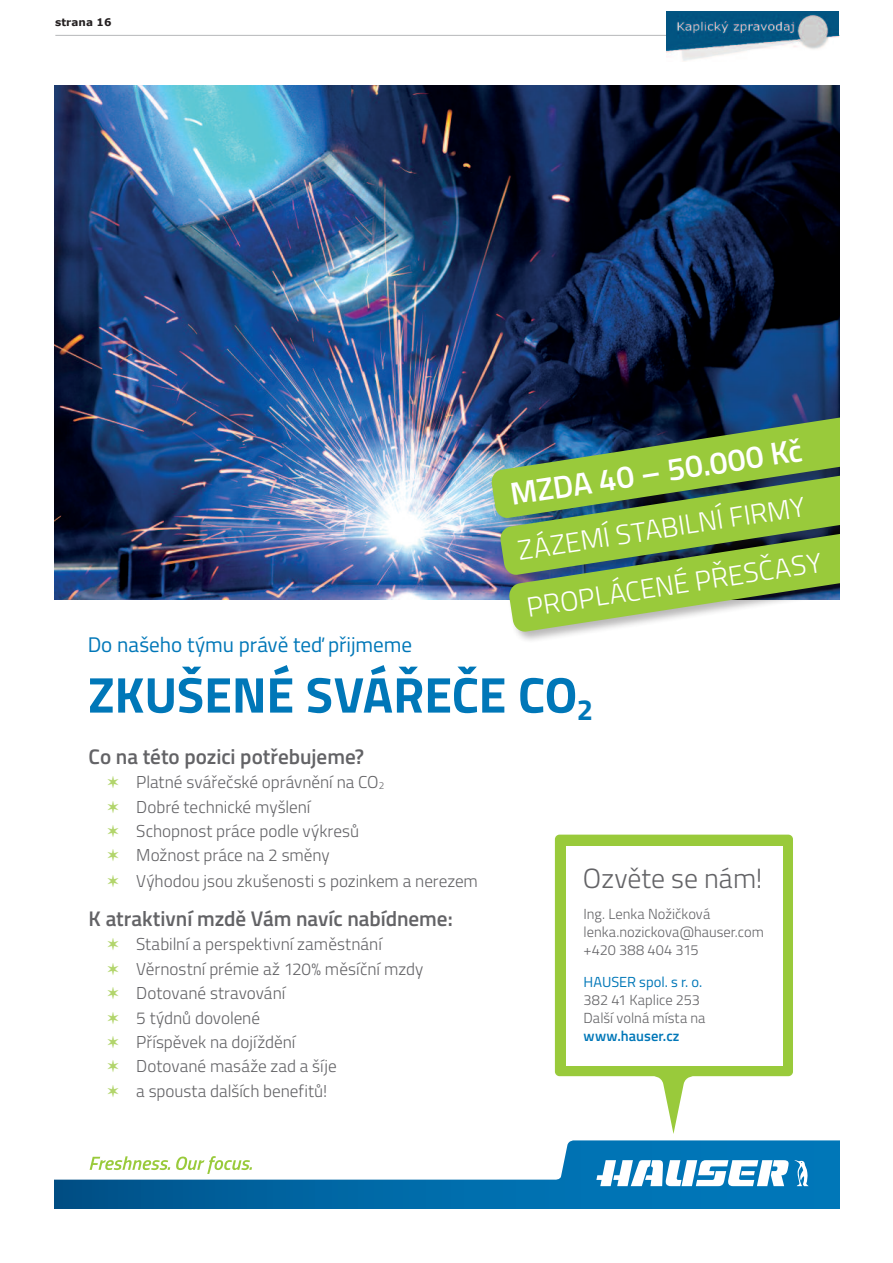
<style>
.page{position:relative;width:893px;height:1263px;background:#fff}
.page>*{position:absolute;margin:0;border:0;box-sizing:border-box;transform-origin:0 0}
.t1{font:700 50.25px "Titillium Web";letter-spacing:-.005em;color:#0077b8}
.t2{font:600 31.8px "Titillium Web";color:#fff}
.t3{font:300 27.75px "Titillium Web";color:#636366}
.t4{font:300 27.6px/57.4px "Titillium Web";color:#fff}
.t5{font:600 21.15px "Titillium Web";letter-spacing:-.005em;color:#636366}
.t6{font:21.15px "Titillium Web";letter-spacing:-.005em;color:#0077b8}
.t7{font:300 17.25px/24.5px "Titillium Web";color:#636366}
.t8{font:300 14.55px/17.9px "Titillium Web";color:#636366}
.t9{font:14.55px "Titillium Web";letter-spacing:-.005em;color:#0077b8}
.t10{font:600 14.55px "Titillium Web";letter-spacing:.005em;color:#0077b8}
.t11{font:700 10.5px "Verdana";color:#231f20}
.s1{color:#b2d56b}
.s2{font-size:10.05px}
</style>
<div class="page">
<hr style="left:55px;top:35px;width:785px;height:1px;background:#bfc0c2">
<img style="left:666px;top:11px;width:173px;height:50px">
<img style="left:54px;top:86px;width:786px;height:513px">
<svg style="left:54px;top:1140px;width:786px;height:68px"></svg>
<svg style="left:596px;top:1160px;width:213px;height:26px"></svg>
<svg style="left:555px;top:835px;width:238px;height:299px"></svg>
<div style="left:566px;top:846px;width:217px;height:219px;background:#fff"></div>
<div style="left:507px;top:514px;width:333px;height:130px;background:#231f20;opacity:.32"></div>
<svg style="left:491px;top:401px;width:349px;height:231px;background:#7ca255"></svg>
<svg style="left:90px;top:1156px;width:162px;height:18px"></svg>
<p class="t11" style="left:55px;top:16px;width:58px">strana 16</p>
<h2 class="t2" style="left:507px;top:471px;width:296px;rotate:-9deg">MZDA 40 – 50.000 Kč</h2>
<h3 class="t4" style="left:513px;top:521px;width:300px;rotate:-9deg">ZÁZEMÍ STABILNÍ FIRMY<br>PROPLÁCENÉ PŘESČASY</h3>
<p class="t6" style="left:88px;top:629px;width:326px">Do našeho týmu právě teď přijmeme</p>
<h1 class="t1" style="left:88px;top:657px;width:507px">ZKUŠENÉ SVÁŘEČE CO<sub>2</sub></h1>
<p class="t5" style="left:89px;top:740px;width:277px">Co na této pozici potřebujeme?</p>
<p class="t7" style="left:107px;top:769px;width:279px"><span class="s1">✶</span> Platné svářečské oprávnění na CO<span class="s2">2 </span><span class="s1">✶</span> Dobré technické myšlení<br><span class="s1">✶</span> Schopnost práce podle výkresů<br><span class="s1">✶</span> Možnost práce na 2 směny</p>
<p class="t7" style="left:107px;top:868px;width:372px"><span class="s1">✶</span> Výhodou jsou zkušenosti s pozinkem a nerezem</p>
<p class="t5" style="left:89px;top:903px;width:366px">K atraktivní mzdě Vám navíc nabídneme:</p>
<p class="t7" style="left:107px;top:931px;width:318px"><span class="s1">✶</span> Stabilní a perspektivní zaměstnání<br><span class="s1">✶</span> Věrnostní prémie až 120% měsíční mzdy <span class="s1">✶</span> Dotované stravování<br><span class="s1">✶</span> 5 týdnů dovolené<br><span class="s1">✶</span> Příspěvek na dojíždění<br><span class="s1">✶</span> Dotované masáže zad a šíje<br><span class="s1">✶</span> a spousta dalších benefitů!</p>
<h3 class="t3" style="left:583px;top:858px;width:181px">Ozvěte se nám!</h3>
<p class="t8" style="left:583px;top:904px;width:182px">Ing. Lenka Nožičková lenka.nozickova@hauser.com +420 388 404 315</p>
<p class="t9" style="left:583px;top:972px;width:120px">HAUSER spol. s r. o.</p>
<p class="t8" style="left:583px;top:990px;width:124px">382 41 Kaplice 253<br>Další volná místa na</p>
<p class="t10" style="left:583px;top:1024px;width:98px">www.hauser.cz</p>
</div>
